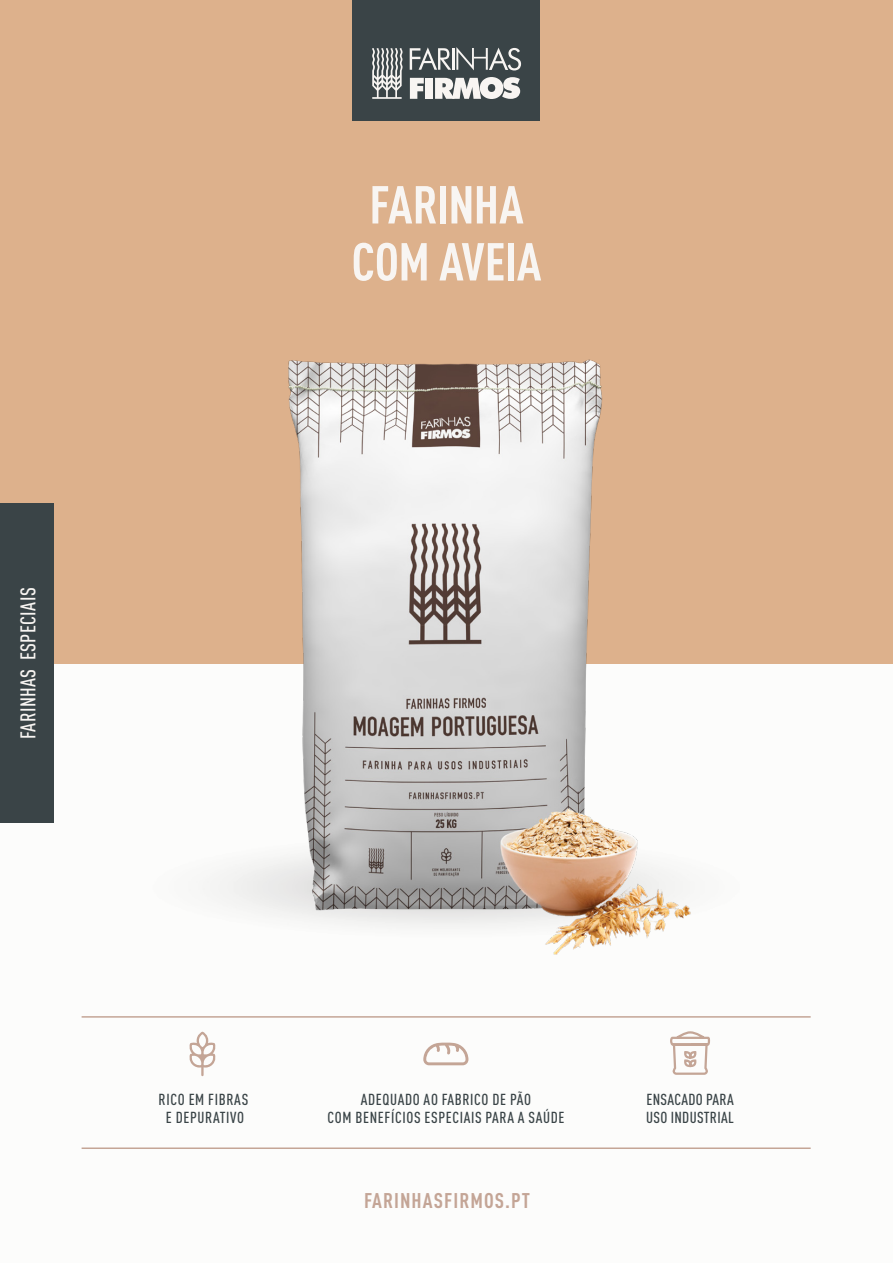
<style>
.page{position:relative;width:893px;height:1263px;background:#fcfcfb}
.page>*{position:absolute;margin:0;border:0;box-sizing:border-box;transform-origin:0 0}
.t1{font:700 condensed 52.5px "DIN Pro";letter-spacing:-.01em;color:#f8f5f2}
.t2{font:700 condensed 21px "DIN Pro";letter-spacing:.05em;color:#c4a596}
.t3{font:500 condensed 21px "DIN Pro";letter-spacing:.02em;color:#f8f5f2}
.t4{font:500 condensed 15.75px "DIN Pro";letter-spacing:.04em;color:#3a4447}
.t5{font:500 condensed 15.75px "DIN Pro";letter-spacing:.02em;color:#3a4447}
</style>
<div class="page">
<hr style="left:82px;top:1016px;width:729px;height:2px;background:#c4a596">
<hr style="left:82px;top:1147px;width:729px;height:2px;background:#c4a596">
<div style="left:0;top:0;width:893px;height:663px;background:#ddb18c"></div>
<img style="left:163px;top:359px;width:567px;height:596px">
<svg style="left:189px;top:1032px;width:27px;height:44px"></svg>
<svg style="left:669px;top:1031px;width:42px;height:117px"></svg>
<svg style="left:423px;top:1042px;width:45px;height:23px"></svg>
<div style="left:352px;top:0;width:188px;height:120px;background:#3a4447"></div>
<svg style="left:372px;top:48px;width:31px;height:51px"></svg>
<svg style="left:410px;top:47px;width:111px;height:23px"></svg>
<div style="left:425px;top:78px;width:8px;height:21px;background:#f8f5f2"></div>
<svg style="left:410px;top:78px;width:14px;height:21px"></svg>
<svg style="left:435px;top:77px;width:85px;height:22px"></svg>
<div style="left:0;top:503px;width:54px;height:320px;background:#3a4447"></div>
<h2 class="t3" style="left:13px;top:739px;width:153px;rotate:-90deg">FARINHAS ESPECIAIS</h2>
<p class="t1" style="left:369px;top:165px;width:156px">FARINHA</p>
<p class="t1" style="left:352px;top:222px;width:191px">COM AVEIA</p>
<p class="t4" style="left:159px;top:1087px;width:91px">RICO EM FIBRAS</p>
<p class="t4" style="left:166px;top:1106px;width:80px">E DEPURATIVO</p>
<p class="t4" style="left:361px;top:1087px;width:172px">ADEQUADO AO FABRICO DE PÃO</p>
<p class="t4" style="left:328px;top:1106px;width:238px">COM BENEFÍCIOS ESPECIAIS PARA A SAÚDE</p>
<h2 class="t2" style="left:364px;top:1184px;width:167px">FARINHASFIRMOS.PT</h2>
<p class="t5" style="left:646px;top:1087px;width:89px">ENSACADO PARA</p>
<p class="t5" style="left:646px;top:1106px;width:89px">USO INDUSTRIAL</p>
</div>
